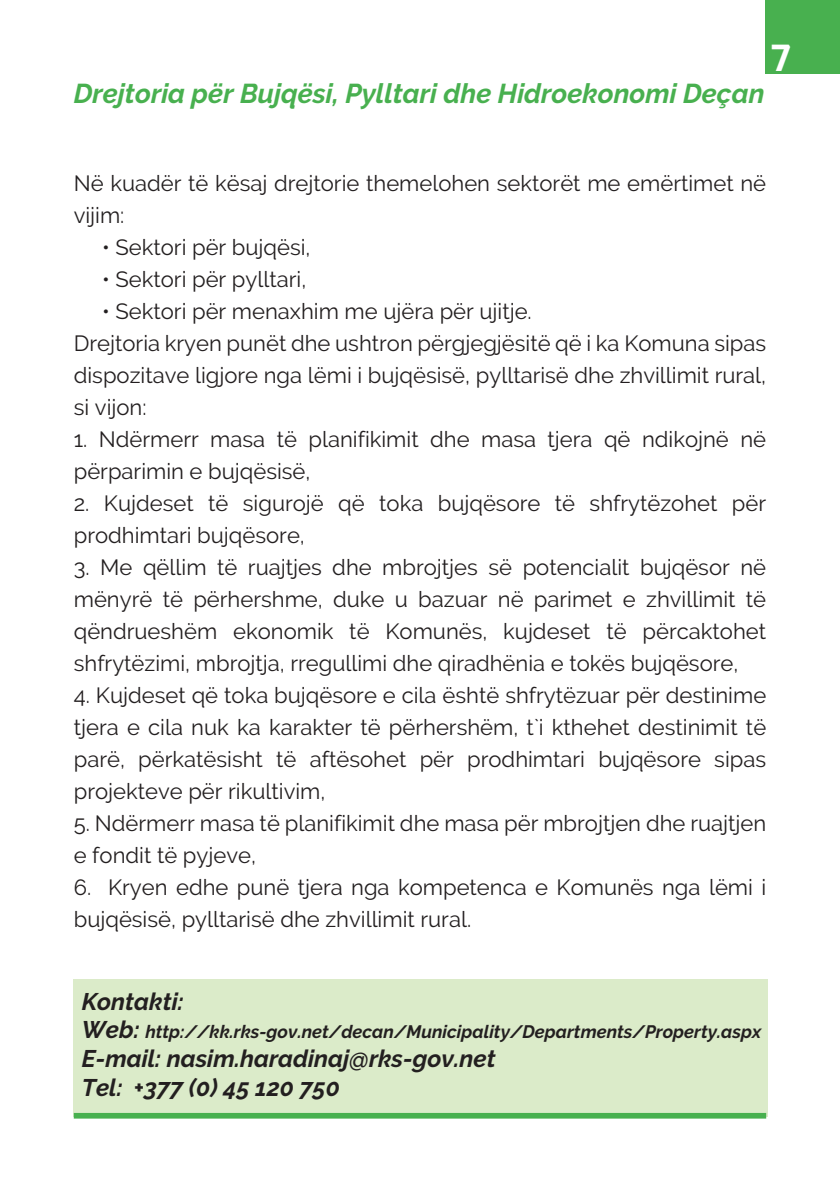
<style>
.page{position:relative;width:840px;height:1191px;background:#fff}
.page>*{position:absolute;margin:0;border:0;box-sizing:border-box;transform-origin:0 0}
.t1{font:700 36px "Exo";color:#fff}
.t2{font:italic 700 27.2px "Raleway";color:#48b04f}
.t3{font:italic 700 24px "Raleway";color:#231f20}
.t4{font:22px/32px "Raleway";color:#231f20}
.t5{font:italic 700 18px "Raleway";color:#231f20}
.s1{font-size:24px}
</style>
<div class="page">
<div style="left:74px;top:979px;width:693px;height:138px;background:#dbebc9"></div>
<div style="left:74px;top:1113px;width:691px;height:5px;background:#48b04f"></div>
<div style="left:765px;top:0;width:74px;height:74px;background:#48b04f"></div>
<p class="t2" style="left:74px;top:78px;width:692px">Drejtoria për Bujqësi, Pylltari dhe Hidroekonomi Deçan</p>
<p class="t1" style="left:770px;top:35px;width:21px">7</p>
<p class="t4" style="left:74px;top:167px;width:693px">Në kuadër të kësaj drejtorie themelohen sektorët me emërtimet në vijim:</p>
<p class="t4" style="left:102px;top:231px;width:210px">• Sektori për bujqësi,</p>
<p class="t4" style="left:102px;top:263px;width:205px">• Sektori për pylltari,</p>
<p class="t4" style="left:102px;top:295px;width:431px">• Sektori për menaxhim me ujëra për ujitje.</p>
<p class="t4" style="left:74px;top:327px;width:693px;text-align:justify">Drejtoria kryen punët dhe ushtron përgjegjësitë që i ka Komuna sipas dispozitave ligjore nga lëmi i bujqësisë, pylltarisë dhe zhvillimit rural, si vijon:</p>
<p class="t4" style="left:74px;top:423px;width:693px">1. Ndërmerr masa të planifikimit dhe masa tjera që ndikojnë në përparimin e bujqësisë,</p>
<p class="t4" style="left:74px;top:487px;width:693px">2. Kujdeset të sigurojë që toka bujqësore të shfrytëzohet për prodhimtari bujqësore,</p>
<p class="t4" style="left:74px;top:551px;width:693px;text-align:justify">3. Me qëllim të ruajtjes dhe mbrojtjes së potencialit bujqësor në mënyrë të përhershme, duke u bazuar në parimet e zhvillimit të qëndrueshëm ekonomik të Komunës, kujdeset të përcaktohet shfrytëzimi, mbrojtja, rregullimi dhe qiradhënia e tokës bujqësore,</p>
<p class="t4" style="left:74px;top:679px;width:693px;text-align:justify">4. Kujdeset që toka bujqësore e cila është shfrytëzuar për destinime tjera e cila nuk ka karakter të përhershëm, t`i kthehet destinimit të parë, përkatësisht të aftësohet për prodhimtari bujqësore sipas projekteve për rikultivim,</p>
<p class="t4" style="left:74px;top:807px;width:693px">5. Ndërmerr masa të planifikimit dhe masa për mbrojtjen dhe ruajtjen e fondit të pyjeve,</p>
<p class="t4" style="left:74px;top:871px;width:693px">6. Kryen edhe punë tjera nga kompetenca e Komunës nga lëmi i bujqësisë, pylltarisë dhe zhvillimit rural.</p>
<p class="t3" style="left:82px;top:987px;width:103px">Kontakti:</p>
<p class="t5" style="left:82px;top:1021px;width:680px"><span class="s1">Web:</span> http://kk.rks-gov.net/decan/Municipality/Departments/Property.aspx</p>
<p class="t3" style="left:82px;top:1045px;width:415px">E-mail: nasim.haradinaj@rks-gov.net</p>
<p class="t3" style="left:82px;top:1073px;width:259px">Tel: +377 (0) 45 120 750</p>
</div>
